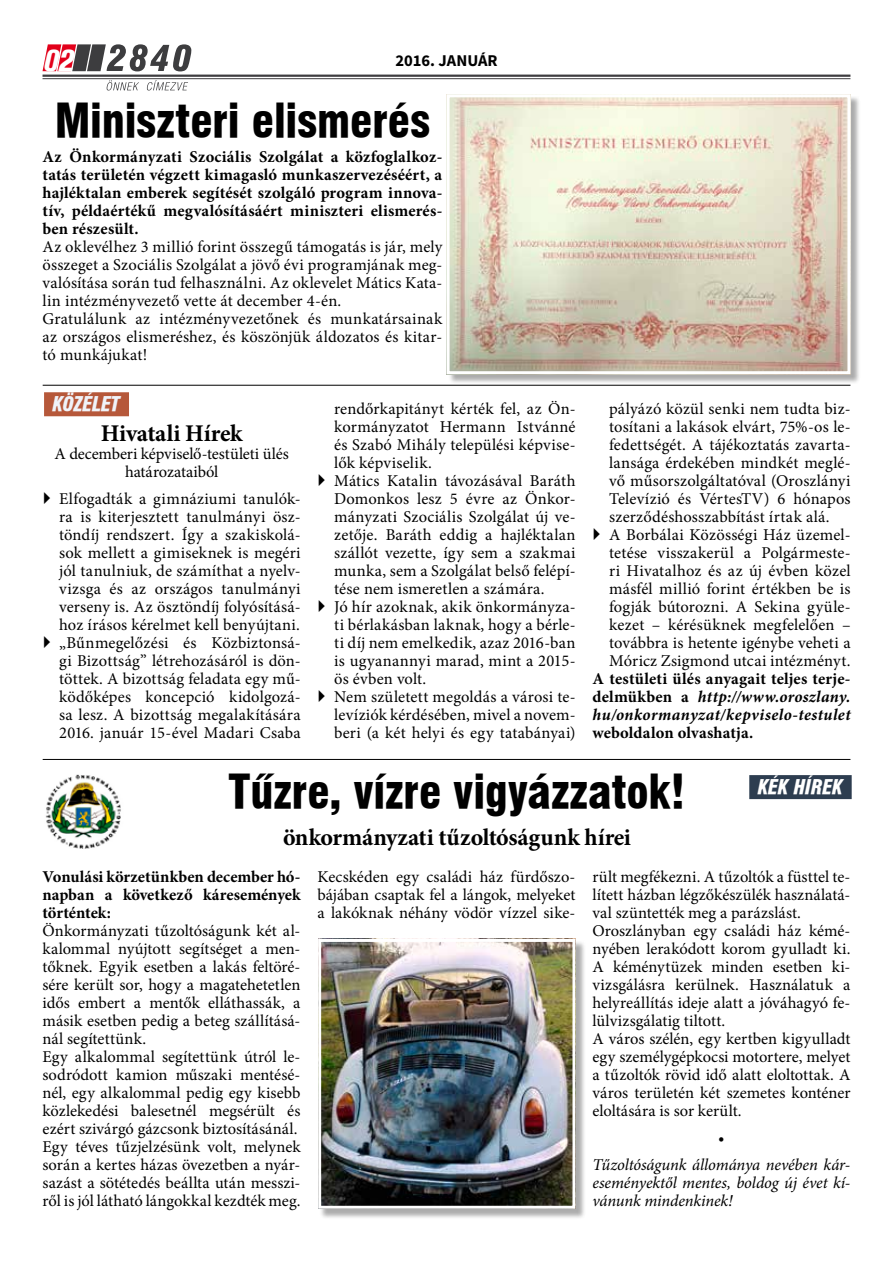
<style>
.page{position:relative;width:893px;height:1263px;background:#fff}
.page>*{position:absolute;margin:0;border:0;box-sizing:border-box;transform-origin:0 0}
.t1{font:45px "Swiss 721 Blk Cn PFL";color:#000}
.t2{font:italic 700 30px "Akzidenz Grotesk Cn X PFL";color:#fff}
.t3{font:700 24px "Minion Pro";letter-spacing:-.01em;color:#000}
.t4{font:italic 19.5px "Swiss 721 Blk Cn PFL";letter-spacing:-.015em;color:#fff}
.t5{font:italic 19.5px "Swiss 721 Blk Cn PFL";letter-spacing:-.02em;color:#f0f3f9}
.t6{font:16.5px/18px "Minion Pro";letter-spacing:.01em;color:#000}
.t7{font:700 16.5px/18px "Minion Pro";letter-spacing:.005em;color:#000;text-align:justify}
.t8{font:italic 700 16.5px/18px "Minion Pro";letter-spacing:.025em;color:#000;text-align:justify}
.t9{font:italic 16.5px/18px "Minion Pro";letter-spacing:-.01em;color:#000;text-align:justify}
.t10{font:700 16.5px "Source Sans Pro";color:#000}
.s1{font-style:normal}
</style>
<div class="page">
<svg style="left:43px;top:44px;width:148px;height:27px"></svg>
<svg style="left:107px;top:80px;width:32px;height:11px"></svg>
<svg style="left:147px;top:80px;width:41px;height:11px"></svg>
<hr style="left:43px;top:75px;width:807px;height:2px;background:#3e3d40">
<hr style="left:43px;top:78px;width:807px;height:1px;background:#3e3d40">
<div style="left:319px;top:940px;width:267px;height:279px;background:#000;opacity:.33"></div>
<img style="left:322px;top:943px;width:249px;height:262px">
<div style="left:318px;top:939px;width:257px;height:270px;border:3px solid #fff"></div>
<img style="left:45px;top:774px;width:76px;height:75px">
<div style="left:749px;top:775px;width:103px;height:24px;background:#2d3d50"></div>
<div style="left:448px;top:96px;width:413px;height:289px;background:#000;opacity:.33"></div>
<img style="left:451px;top:98px;width:395px;height:272px">
<div style="left:447px;top:94px;width:403px;height:280px;border:3px solid #fff"></div>
<hr style="left:43px;top:385px;width:807px;height:1px;background:#000">
<hr style="left:43px;top:759px;width:807px;height:1px;background:#000">
<div style="left:44px;top:392px;width:85px;height:24px;background:#b6583a"></div>
<h2 class="t2" style="left:43px;top:42px;width:33px">02</h2>
<p class="t10" style="left:395px;top:50px;width:104px">2016. JANUÁR</p>
<h1 class="t1" style="left:55px;top:91px;width:377px">Miniszteri elismerés</h1>
<p class="t7" style="left:43px;top:148px;width:401px">Az Önkormányzati Szociális Szolgálat a közfoglalkoz&shy;tatás területén végzett kimagasló munkaszervezéséért, a hajléktalan emberek segítését szolgáló program innova&shy;tív, példaértékű megvalósításáért miniszteri elismerés&shy;ben részesült.</p>
<p class="t6" style="left:43px;top:238px;width:401px">Az oklevélhez 3 millió forint összegű támogatás is jár, mely összeget a Szociális Szolgálat a jövő évi programjának meg&shy;valósítása során tud felhasználni. Az oklevelet Mátics Kata&shy;lin intézményvezető vette át december 4-én.<br>Gratulálunk az intézményvezetőnek és munkatársainak az országos elismeréshez, és köszönjük áldozatos és kitar&shy;tó munkájukat!</p>
<p class="t5" style="left:53px;top:391px;width:69px">KÖZÉLET</p>
<h3 class="t3" style="left:101px;top:417px;width:143px">Hivatali Hírek</h3>
<p class="t6" style="left:55px;top:445px;width:236px;text-align:center">A decemberi képviselő-testületi ülés határozataiból</p>
<p class="t6" style="left:59px;top:490px;width:243px;text-align:justify">Elfogadták a gimnáziumi tanulók&shy;ra is kiterjesztett tanulmányi ösz&shy;töndíj rendszert. Így a szakiskolá&shy;sok mellett a gimiseknek is megéri jól tanulniuk, de számíthat a nyelv&shy;vizsga és az országos tanulmányi verseny is. Az ösztöndíj folyósításá&shy;hoz írásos kérelmet kell benyújtani. „Bűnmegelőzési és Közbiztonsá&shy;gi Bizottság” létrehozásáról is dön&shy;töttek. A bizottság feladata egy mű&shy;ködőképes koncepció kidolgozá&shy;sa lesz. A bizottság megalakítására 2016. január 15-ével Madari Csaba</p>
<p class="t6" style="left:334px;top:400px;width:243px">rendőrkapitányt kérték fel, az Ön&shy;kormányzatot Hermann Istvánné és Szabó Mihály települési képvise&shy;lők képviselik.<br>Mátics Katalin távozásával Baráth<br>Domonkos lesz 5 évre az Önkor&shy;mányzati Szociális Szolgálat új ve&shy;zetője. Baráth eddig a hajléktalan szállót vezette, így sem a szakmai munka, sem a Szolgálat belső felépí&shy;tése nem ismeretlen a számára.<br>Jó hír azoknak, akik önkormányza&shy;ti bérlakásban laknak, hogy a bérle&shy;ti díj nem emelkedik, azaz 2016-ban is ugyanannyi marad, mint a 2015- ös évben volt.<br>Nem született megoldás a városi te&shy;levíziók kérdésében, mivel a novem&shy;beri (a két helyi és egy tatabányai)</p>
<p class="t6" style="left:609px;top:400px;width:243px">pályázó közül senki nem tudta biz&shy;tosítani a lakások elvárt, 75%-os le&shy;fedettségét. A tájékoztatás zavarta&shy;lansága érdekében mindkét meglé&shy;vő műsorszolgáltatóval (Oroszlányi Televízió és VértesTV) 6 hónapos szerződéshosszabbítást írtak alá.<br>A Borbálai Közösségi Ház üzemel&shy;tetése visszakerül a Polgármeste&shy;ri Hivatalhoz és az új évben közel másfél millió forint értékben be is fogják bútorozni. A Sekina gyüle&shy;kezet – kérésüknek megfelelően – továbbra is hetente igénybe veheti a Móricz Zsigmond utcai intézményt.</p>
<p class="t8" style="left:593px;top:670px;width:259px"><span class="s1">A testületi ülés anyagait teljes terje&shy;delmükben a</span> http://www.oroszlany. hu/onkormanyzat/kepviselo-testulet</p>
<p class="t7" style="left:593px;top:724px;width:162px">weboldalon olvashatja.</p>
<h1 class="t1" style="left:229px;top:762px;width:458px">Tűzre, vízre vigyázzatok!</h1>
<h3 class="t3" style="left:283px;top:821px;width:349px">önkormányzati tűzoltóságunk hírei</h3>
<p class="t7" style="left:43px;top:868px;width:259px">Vonulási körzetünkben december hó&shy;napban a következő káresemények történtek:</p>
<p class="t6" style="left:43px;top:922px;width:259px">Önkormányzati tűzoltóságunk két al&shy;kalommal nyújtott segítséget a men&shy;tőknek. Egyik esetben a lakás feltöré&shy;sére került sor, hogy a magatehetetlen idős embert a mentők elláthassák, a másik esetben pedig a beteg szállításá&shy;nál segítettünk.<br>Egy alkalommal segítettünk útról le&shy;sodródott kamion műszaki mentésé&shy;nél, egy alkalommal pedig egy kisebb közlekedési balesetnél megsérült és ezért szivárgó gázcsonk biztosításánál.<br>Egy téves tűzjelzésünk volt, melynek során a kertes házas övezetben a nyár&shy;sazást a sötétedés beállta után messzi&shy;ről is jól látható lángokkal kezdték meg.</p>
<p class="t4" style="left:758px;top:774px;width:87px">KÉK HÍREK</p>
<p class="t6" style="left:317px;top:868px;width:259px;text-align:justify">Kecskéden egy családi ház fürdőszo&shy;bájában csaptak fel a lángok, melyeket a lakóknak néhány vödör vízzel sike-</p>
<p class="t6" style="left:592px;top:868px;width:259px">rült megfékezni. A tűzoltók a füsttel te&shy;lített házban légzőkészülék használatá&shy;val szüntették meg a parázslást.<br>Oroszlányban egy családi ház kémé&shy;nyében lerakódott korom gyulladt ki.<br>A kéménytüzek minden esetben ki&shy;vizsgálásra kerülnek. Használatuk a helyreállítás ideje alatt a jóváhagyó fe&shy;lülvizsgálatig tiltott.<br>A város szélén, egy kertben kigyulladt egy személygépkocsi motortere, melyet a tűzoltók rövid idő alatt eloltottak. A város területén két szemetes konténer eloltására is sor került.</p>
<p class="t6" style="left:718px;top:1128px;width:8px">•</p>
<p class="t9" style="left:592px;top:1156px;width:259px">Tűzoltóságunk állománya nevében kár&shy;eseményektől mentes, boldog új évet kí&shy;vánunk mindenkinek!</p>
</div>
